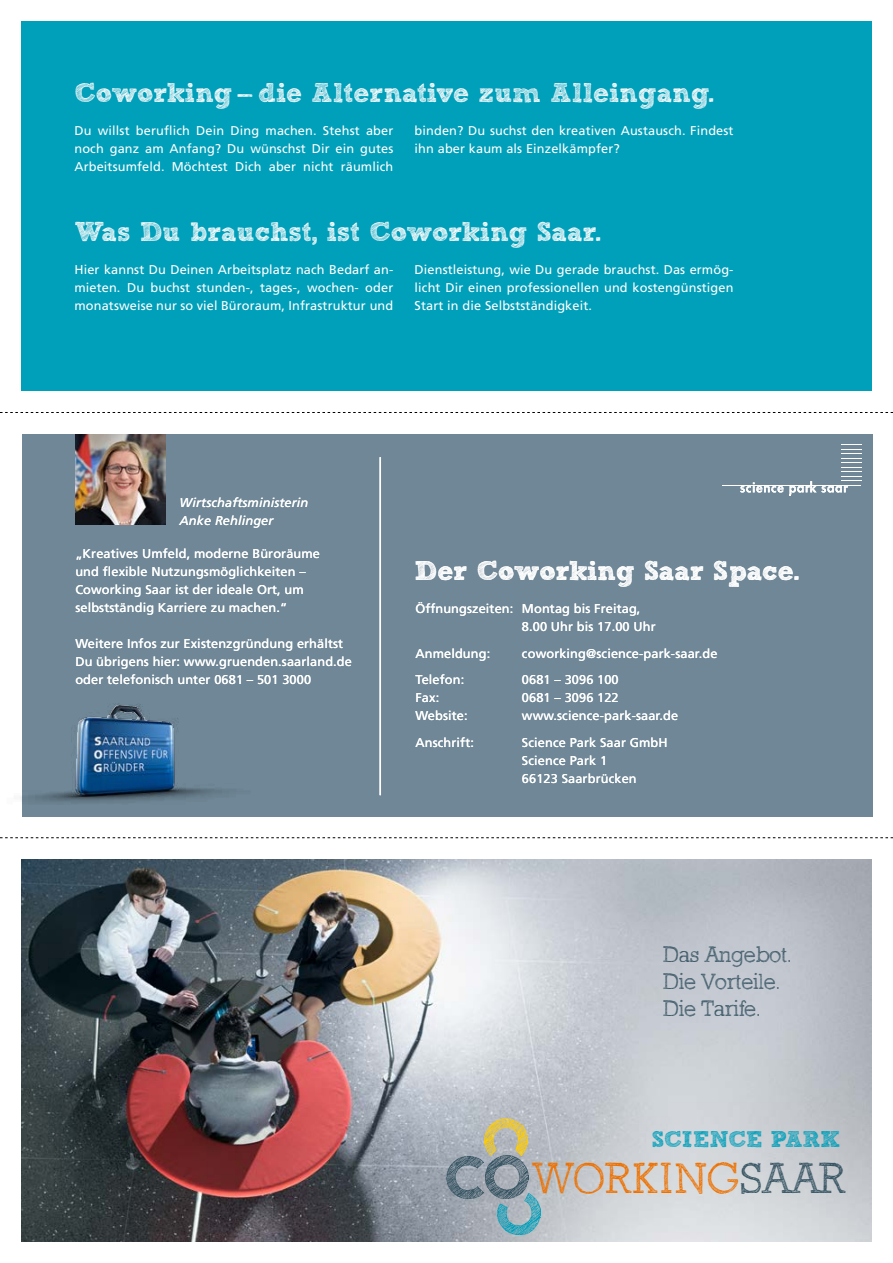
<style>
.page{position:relative;width:893px;height:1263px;background:#fff}
.page>*{position:absolute;margin:0;border:0;box-sizing:border-box;transform-origin:0 0}
.t1{font:300 43.95px "Sketch Block";color:#ee7100}
.t2{font:700 27px "Sketch Block";color:#fff}
.t3{font:300 22.65px/27.2px "Sketch Block";letter-spacing:-.02em;color:#395664}
.t4{font:700 22.5px "Sketch Block";color:#009fba}
.t5{font:12.75px/18px "Frutiger";letter-spacing:.01em;color:#fff}
.t6{font:italic 12.75px/18px "Frutiger";letter-spacing:.01em;color:#fff}
.s1{color:#395664}
</style>
<div class="page">
<img style="left:21px;top:859px;width:851px;height:383px">
<img style="left:447px;top:1156px;width:37px;height:42px">
<img style="left:497px;top:1193px;width:44px;height:41px">
<img style="left:485px;top:1118px;width:43px;height:81px">
<svg style="left:0;top:412px;width:893px;height:1px"></svg>
<svg style="left:0;top:837px;width:893px;height:1px"></svg>
<div style="left:21px;top:21px;width:851px;height:370px;background:#009fba"></div>
<div style="left:22px;top:435px;width:851px;height:382px;background:#6f8796"></div>
<img style="left:21px;top:704px;width:207px;height:99px">
<img style="left:75px;top:435px;width:91px;height:90px">
<hr style="left:379px;top:457px;width:2px;height:338px;background:#fff">
<hr style="left:723px;top:485px;width:138px;height:1px;background:#fff">
<svg style="left:740px;top:449px;width:121px;height:47px"></svg>
<h2 class="t2" style="left:74px;top:77px;width:641px">Coworking _ die Alternative zum Alleingang.</h2>
<p class="t5" style="left:74px;top:122px;width:320px;text-align:justify">Du willst beruflich Dein Ding machen. Stehst aber noch ganz am Anfang? Du wünschst Dir ein gutes Arbeitsumfeld. Möchtest Dich aber nicht räumlich</p>
<p class="t5" style="left:415px;top:122px;width:320px">binden? Du suchst den kreativen Austausch. Findest ihn aber kaum als Einzelkämpfer?</p>
<h2 class="t2" style="left:74px;top:215px;width:528px">Was Du brauchst, ist Coworking Saar.</h2>
<p class="t5" style="left:74px;top:261px;width:320px;text-align:justify">Hier kannst Du Deinen Arbeitsplatz nach Bedarf an&shy;mieten. Du buchst stunden-, tages-, wochen- oder monatsweise nur so viel Büroraum, Infrastruktur und</p>
<p class="t5" style="left:415px;top:261px;width:320px;text-align:justify">Dienstleistung, wie Du gerade brauchst. Das ermög&shy;licht Dir einen professionellen und kostengünstigen Start in die Selbstständigkeit.</p>
<p class="t6" style="left:180px;top:493px;width:130px">Wirtschaftsministerin<br>Anke Rehlinger</p>
<p class="t5" style="left:75px;top:545px;width:246px">„Kreatives Umfeld, moderne Büroräume und flexible Nutzungsmöglichkeiten – Coworking Saar ist der ideale Ort, um selbstständig Karriere zu machen.“</p>
<p class="t5" style="left:75px;top:635px;width:278px">Weitere Infos zur Existenzgründung erhältst<br>Du übrigens hier: www.gruenden.saarland.de oder telefonisch unter 0681 – 501 3000</p>
<h2 class="t2" style="left:415px;top:554px;width:386px">Der Coworking Saar Space.</h2>
<p class="t5" style="left:522px;top:600px;width:135px;text-indent:-107px">Öffnungszeiten: Montag bis Freitag,<br>8.00 Uhr bis 17.00 Uhr</p>
<p class="t5" style="left:415px;top:644px;width:76px">Anmeldung:</p>
<p class="t5" style="left:522px;top:644px;width:197px">coworking@science-park-saar.de</p>
<p class="t5" style="left:415px;top:671px;width:50px">Telefon:</p>
<p class="t5" style="left:522px;top:671px;width:98px">0681 – 3096 100</p>
<p class="t5" style="left:415px;top:689px;width:25px">Fax:</p>
<p class="t5" style="left:522px;top:689px;width:98px">0681 – 3096 122</p>
<p class="t5" style="left:415px;top:707px;width:54px">Website:</p>
<p class="t5" style="left:522px;top:707px;width:158px">www.science-park-saar.de</p>
<p class="t5" style="left:415px;top:733px;width:60px">Anschrift:</p>
<p class="t5" style="left:522px;top:733px;width:147px">Science Park Saar GmbH<br>Science Park 1<br>66123 Saarbrücken</p>
<h3 class="t3" style="left:663px;top:940px;width:131px">Das Angebot.<br>Die Vorteile.<br>Die Tarife.</h3>
<h3 class="t4" style="left:652px;top:1125px;width:190px">SCIENCE PARK</h3>
<h1 class="t1" style="left:532px;top:1152px;width:314px">WORKING<span class="s1">SAAR</span></h1>
</div>
